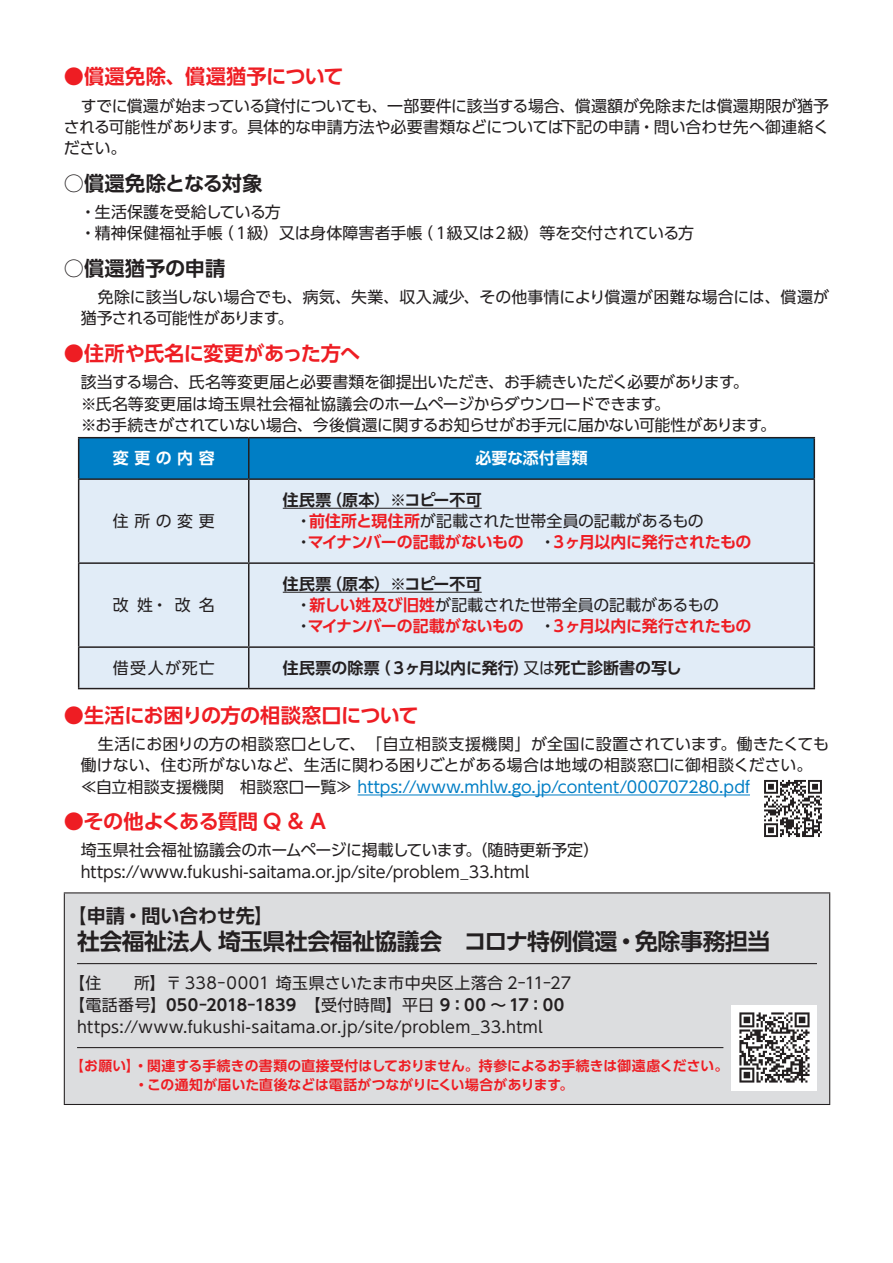
<style>
.page{position:relative;width:893px;height:1263px;background:#fff}
.page>*{position:absolute;margin:0;border:0;box-sizing:border-box;transform-origin:0 0}
.t1{font:700 22.8px "UD Shin Go Pr 6 De";letter-spacing:-.02em;color:#231f20}
.t2{font:700 20.25px "UD Shin Go Pr 6 De";letter-spacing:-.025em;color:#ee1d23}
.t3{font:700 20.25px "UD Shin Go Pr 6 De";letter-spacing:-.005em;color:#231f20}
.t4{font:700 20.25px "UD Shin Go Pr 6 De";letter-spacing:.005em;color:#ee1d23}
.t5{font:700 19.2px "UD Shin Go Pr 6 De";letter-spacing:-.005em;color:#231f20}
.t6{font:15.9px/21.3px "UD Shin Go Pr 6";letter-spacing:-.005em;color:#231f20}
.t7{font:700 15.9px "UD Shin Go Pr 6 De";letter-spacing:.005em;color:#231f20}
.t8{font:700 15.9px "UD Shin Go Pr 6 De";letter-spacing:-.025em;color:#ee1d23}
.t9{font:15.9px "UD Shin Go Pr 6";letter-spacing:.02em;color:#231f20}
.t10{font:15.9px "UD Shin Go Pr 6";letter-spacing:.015em;color:#231f20}
.t11{font:15.9px "UD Shin Go Pr 6";letter-spacing:-.035em;color:#231f20}
.t12{font:15.9px/21.3px "UD Shin Go Pr 6";letter-spacing:-.025em;color:#231f20}
.t13{font:15.9px "UD Shin Go Pr 6";letter-spacing:-.04em;color:#231f20}
.t14{font:700 15.9px "UD Shin Go Pr 6 De";letter-spacing:.025em;color:#fff}
.t15{font:700 15.9px "UD Shin Go Pr 6 De";letter-spacing:-.015em;color:#231f20}
.t16{font:700 13.8px/19.2px "UD Shin Go Pr 6 De";letter-spacing:.01em;color:#ee1d23}
.s1{font-family:"UD Shin Go Pr 6 De";font-weight:700;color:#ee1d23}
.s2{font-family:"UD Shin Go Pr 6";font-weight:400;color:#231f20}
.s3{color:#007ec5}
.s4{font-family:"UD Shin Go Pr 6";font-weight:400}
</style>
<div class="page">
<hr style="left:358px;top:794px;width:392px;height:1px;background:#007ec5">
<div style="left:79px;top:438px;width:735px;height:40px;background:#007ec5"></div>
<div style="left:79px;top:480px;width:735px;height:208px;background:#e1ecf7"></div>
<hr style="left:78px;top:437px;width:171px;height:1px;background:#231f20">
<hr style="left:78px;top:438px;width:1px;height:40px;background:#231f20">
<hr style="left:249px;top:437px;width:566px;height:1px;background:#231f20">
<hr style="left:248px;top:438px;width:1px;height:40px;background:#231f20">
<hr style="left:814px;top:438px;width:1px;height:40px;background:#231f20">
<hr style="left:78px;top:478px;width:171px;height:2px;background:#231f20">
<hr style="left:78px;top:480px;width:1px;height:82px;background:#231f20">
<hr style="left:249px;top:478px;width:566px;height:2px;background:#231f20">
<hr style="left:248px;top:480px;width:1px;height:82px;background:#231f20">
<hr style="left:814px;top:480px;width:1px;height:82px;background:#231f20">
<hr style="left:78px;top:562px;width:171px;height:2px;background:#231f20">
<hr style="left:78px;top:564px;width:1px;height:82px;background:#231f20">
<hr style="left:249px;top:562px;width:566px;height:2px;background:#231f20">
<hr style="left:248px;top:564px;width:1px;height:82px;background:#231f20">
<hr style="left:814px;top:564px;width:1px;height:82px;background:#231f20">
<hr style="left:78px;top:646px;width:171px;height:2px;background:#231f20">
<hr style="left:78px;top:648px;width:1px;height:40px;background:#231f20">
<hr style="left:249px;top:646px;width:566px;height:2px;background:#231f20">
<hr style="left:248px;top:648px;width:1px;height:40px;background:#231f20">
<hr style="left:814px;top:648px;width:1px;height:40px;background:#231f20">
<hr style="left:78px;top:688px;width:171px;height:1px;background:#231f20">
<hr style="left:249px;top:688px;width:566px;height:1px;background:#231f20">
<hr style="left:283px;top:508px;width:199px;height:1px;background:#231f20">
<hr style="left:283px;top:592px;width:199px;height:1px;background:#231f20">
<div style="left:64px;top:893px;width:766px;height:211px;background:#dcdddf"></div>
<hr style="left:64px;top:892px;width:766px;height:1px;background:#231f20">
<hr style="left:64px;top:893px;width:1px;height:211px;background:#231f20">
<hr style="left:829px;top:893px;width:1px;height:211px;background:#231f20">
<hr style="left:64px;top:1104px;width:766px;height:1px;background:#231f20">
<hr style="left:77px;top:963px;width:740px;height:1px;background:#231f20">
<hr style="left:77px;top:1047px;width:646px;height:1px;background:#231f20">
<img style="left:764px;top:780px;width:58px;height:57px">
<img style="left:731px;top:1005px;width:86px;height:86px">
<p class="t4" style="left:64px;top:60px;width:281px">●償還免除、償還猶予について</p>
<p class="t6" style="left:81px;top:95px;width:750px;text-align:right">すでに償還が始まっている貸付についても、一部要件に該当する場合、償還額が免除または償還期限が猶予。具体的な申請方法や必要書類などについては下記の申請・問い合わせ先へ御連絡く</p>
<p class="t12" style="left:64px;top:116px;width:171px">される可能性がありますださい。</p>
<p class="t3" style="left:64px;top:166px;width:200px">○償還免除となる対象</p>
<p class="t6" style="left:80px;top:201px;width:202px">・生活保護を受給している方</p>
<p class="t6" style="left:218px;top:222px;width:33px">（１</p>
<p class="t6" style="left:247px;top:222px;width:177px">級）又は身体障害者手帳</p>
<p class="t6" style="left:417px;top:222px;width:33px">（１</p>
<p class="t11" style="left:447px;top:220px;width:249px">級又は２級）等を交付されている方</p>
<p class="t6" style="left:80px;top:222px;width:144px">・精神保健福祉手帳</p>
<p class="t3" style="left:64px;top:251px;width:163px">○償還猶予の申請</p>
<p class="t6" style="left:277px;top:286px;width:553px;text-indent:-180px">免除に該当しない場合でも、病気、失業、収入減少、その他事情により償還が困難な場合には、償還が。</p>
<p class="t13" style="left:81px;top:306px;width:201px">猶予される可能性があります</p>
<p class="t2" style="left:64px;top:336px;width:298px">●住所や氏名に変更があった方へ</p>
<p class="t6" style="left:654px;top:371px;width:82px;text-indent:-573px">該当する場合、氏名等変更届と必要書類を御提出いただき、お手続きいただく必要があります。</p>
<p class="t6" style="left:733px;top:371px;width:17px">。</p>
<p class="t6" style="left:81px;top:392px;width:577px">※氏名等変更届は埼玉県社会福祉協議会のホームページからダウンロードできます</p>
<p class="t6" style="left:81px;top:414px;width:683px">※お手続きがされていない場合、今後償還に関するお知らせがお手元に届かない可能性があります</p>
<p class="t14" style="left:475px;top:445px;width:114px">必要な添付書類</p>
<p class="t6" style="left:760px;top:414px;width:17px">。</p>
<p class="t14" style="left:113px;top:445px;width:104px">変更の内容</p>
<p class="t6" style="left:113px;top:510px;width:104px">住所の変更</p>
<p class="t6" style="left:113px;top:594px;width:17px">改</p>
<p class="t6" style="left:137px;top:594px;width:55px">姓・改</p>
<p class="t6" style="left:199px;top:594px;width:17px">名</p>
<p class="t7" style="left:326px;top:487px;width:157px">（原本）※コピー不可</p>
<p class="t7" style="left:283px;top:487px;width:50px">住民票</p>
<p class="t6" style="left:309px;top:510px;width:396px"><span class="s1">前住所と現住所</span>が記載された世帯全員の記載があるもの</p>
<p class="t6" style="left:296px;top:510px;width:17px">・</p>
<p class="t8" style="left:308px;top:529px;width:217px">マイナンバーの記載がないもの</p>
<p class="t6" style="left:296px;top:531px;width:17px">・</p>
<p class="t8" style="left:551px;top:529px;width:202px">３ヶ月以内に発行されたもの</p>
<p class="t6" style="left:540px;top:531px;width:17px">・</p>
<p class="t7" style="left:326px;top:571px;width:157px">（原本）※コピー不可</p>
<p class="t7" style="left:283px;top:571px;width:50px">住民票</p>
<p class="t6" style="left:296px;top:594px;width:425px">・<span class="s1">新しい姓及び旧姓</span>が記載された世帯全員の記載があるもの</p>
<p class="t8" style="left:551px;top:613px;width:202px">３ヶ月以内に発行されたもの</p>
<p class="t8" style="left:308px;top:613px;width:249px">マイナンバーの記載がないもの　<span class="s2">・</span></p>
<p class="t6" style="left:296px;top:615px;width:17px">・</p>
<p class="t6" style="left:113px;top:657px;width:104px">借受人が死亡</p>
<p class="t2" style="left:64px;top:698px;width:356px">●生活にお困りの方の相談窓口について</p>
<p class="t6" style="left:81px;top:733px;width:750px;text-indent:17px">生活にお困りの方の相談窓口として、　「自立相談支援機関」が全国に設置されています。働きたくても働けない、住む所がないなど、生活に関わる困りごとがある場合は地域の相談窓口に御相談ください。≪自立相談支援機関　相談窓口一覧≫ <span class="s3">https://www.mhlw.go j p. /content/000707280.pdf</span></p>
<p class="t2" style="left:64px;top:805px;width:264px">●その他よくある質問 Q ＆ A</p>
<p class="t6" style="left:466px;top:839px;width:135px">。（随時更新予定(</p>
<p class="t7" style="left:283px;top:655px;width:98px">住民票の除票</p>
<p class="t15" style="left:375px;top:655px;width:156px">（３ヶ月以内に発行）</p>
<p class="t7" style="left:524px;top:655px;width:160px"><span class="s4">又は</span>死亡診断書の写し</p>
<p class="t6" style="left:81px;top:839px;width:450px">埼玉県社会福祉協議会のホームページに掲載していますhttps://www.fukushi-saitama.orj p. /site/problem_33.html</p>
<p class="t5" style="left:68px;top:899px;width:207px">【申請・問い合わせ先【</p>
<h1 class="t1" style="left:77px;top:923px;width:695px">社会福祉法人埼玉県社会福祉協議会　コロナ特例償還・免除事務担当</h1>
<p class="t10" style="left:69px;top:970px;width:504px">【住　　所】〒 338-0001 埼玉県さいたま市中央区上落合 2-11-27</p>
<p class="t7" style="left:69px;top:992px;width:497px"><span class="s4">【電話番号】</span>050-2018-1839<span class="s4">　【受付時間】平日</span> 9：00 ~ 17：00</p>
<p class="t9" style="left:77px;top:1014px;width:467px">https://www.fukushi-saitama.or.jp/site/problem_33.html</p>
<p class="t16" style="left:134px;top:1056px;width:595px;text-indent:-64px">【お願い】・関連する手続きの書類の直接受付はしておりません。持参によるお手続きは御遠慮ください。・この通知が届いた直後などは電話がつながりにくい場合があります。</p>
</div>
